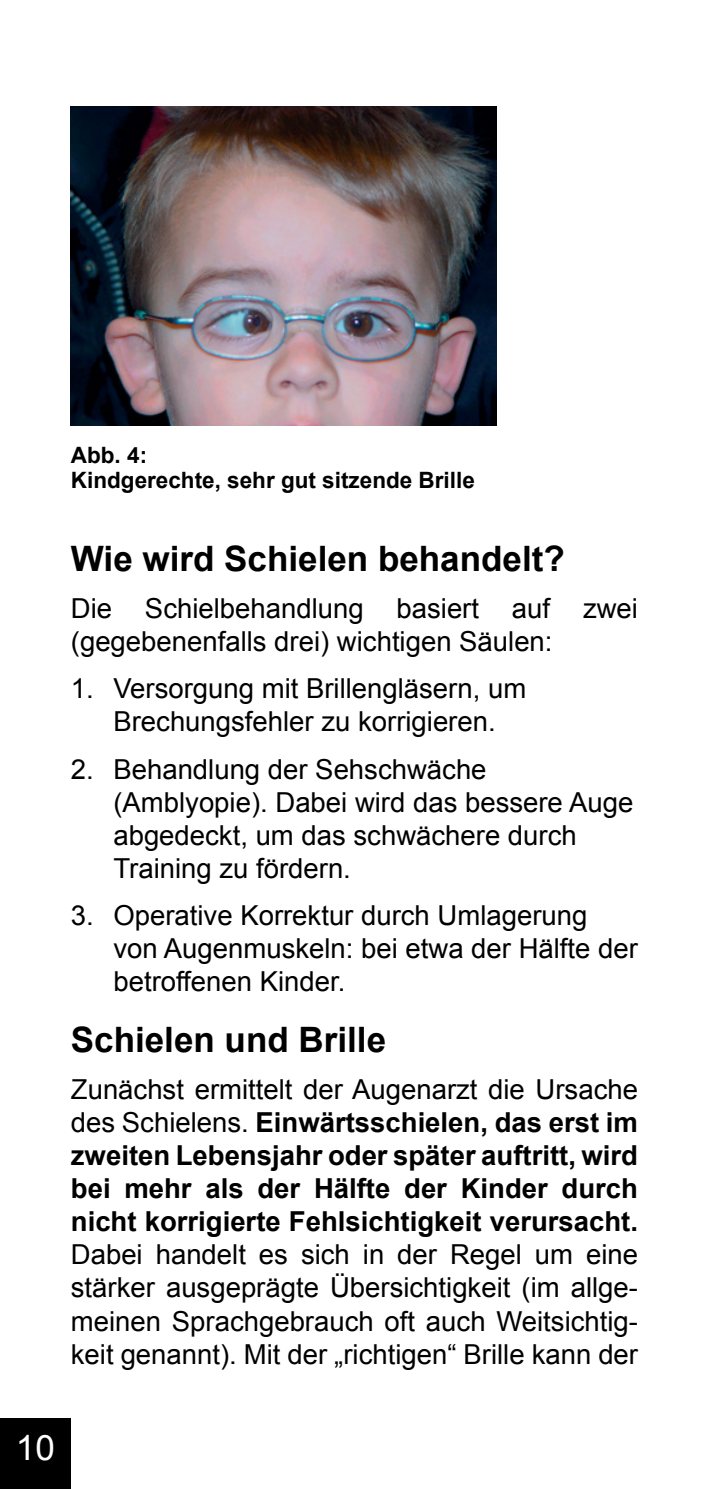
<style>
.page{position:relative;width:709px;height:1489px;background:#fff}
.page>*{position:absolute;margin:0;border:0;box-sizing:border-box;transform-origin:0 0}
.t1{font:700 35px "Arial";color:#000}
.t2{font:35px "Arial";color:#fff}
.t3{font:27.5px/33px "Arial";color:#000}
.t4{font:700 27.5px/33px "Arial";color:#000;text-align:justify}
.t5{font:700 22.5px/25px "Arial";color:#000}
.s1{font-weight:400}
</style>
<div class="page">
<div style="left:0;top:1417px;width:71px;height:71px;background:#000"></div>
<img style="left:71px;top:106px;width:425px;height:320px">
<p class="t5" style="left:71px;top:443px;width:405px">Abb. 4:<br>Kindgerechte, sehr gut sitzende Brille</p>
<p class="t1" style="left:71px;top:535px;width:495px">Wie wird Schielen behandelt?</p>
<p class="t3" style="left:71px;top:592px;width:568px">Die Schielbehandlung basiert auf zwei (gegebenenfalls drei) wichtigen Säulen:</p>
<p class="t3" style="left:71px;top:672px;width:457px;text-align:center">1. Versorgung mit Brillengläsern, um<br>Brechungsfehler zu korrigieren.</p>
<p class="t3" style="left:113px;top:752px;width:521px;text-indent:-43px">2. Behandlung der Sehschwäche (Amblyopie). Dabei wird das bessere Auge abgedeckt, um das schwächere durch<br>Training zu fördern.</p>
<p class="t3" style="left:113px;top:898px;width:526px;text-indent:-43px">3. Operative Korrektur durch Umlagerung von Augenmuskeln: bei etwa der Hälfte der betroffenen Kinder.</p>
<p class="t1" style="left:71px;top:1016px;width:317px">Schielen und Brille</p>
<p class="t4" style="left:71px;top:1073px;width:568px"><span class="s1">Zunächst ermittelt der Augenarzt die Ursache des Schielens.</span> Einwärtsschielen, das erst im zweiten Lebensjahr oder später auftritt, wird bei mehr als der Hälfte der Kinder durch nicht korrigierte Fehlsichtigkeit verursacht.</p>
<p class="t3" style="left:71px;top:1238px;width:568px;text-align:justify">Dabei handelt es sich in der Regel um eine stärker ausgeprägte Übersichtigkeit (im allge&shy;meinen Sprachgebrauch oft auch Weitsichtig&shy;keit genannt). Mit der „richtigen“ Brille kann der</p>
<p class="t2" style="left:16px;top:1424px;width:40px">10</p>
</div>
